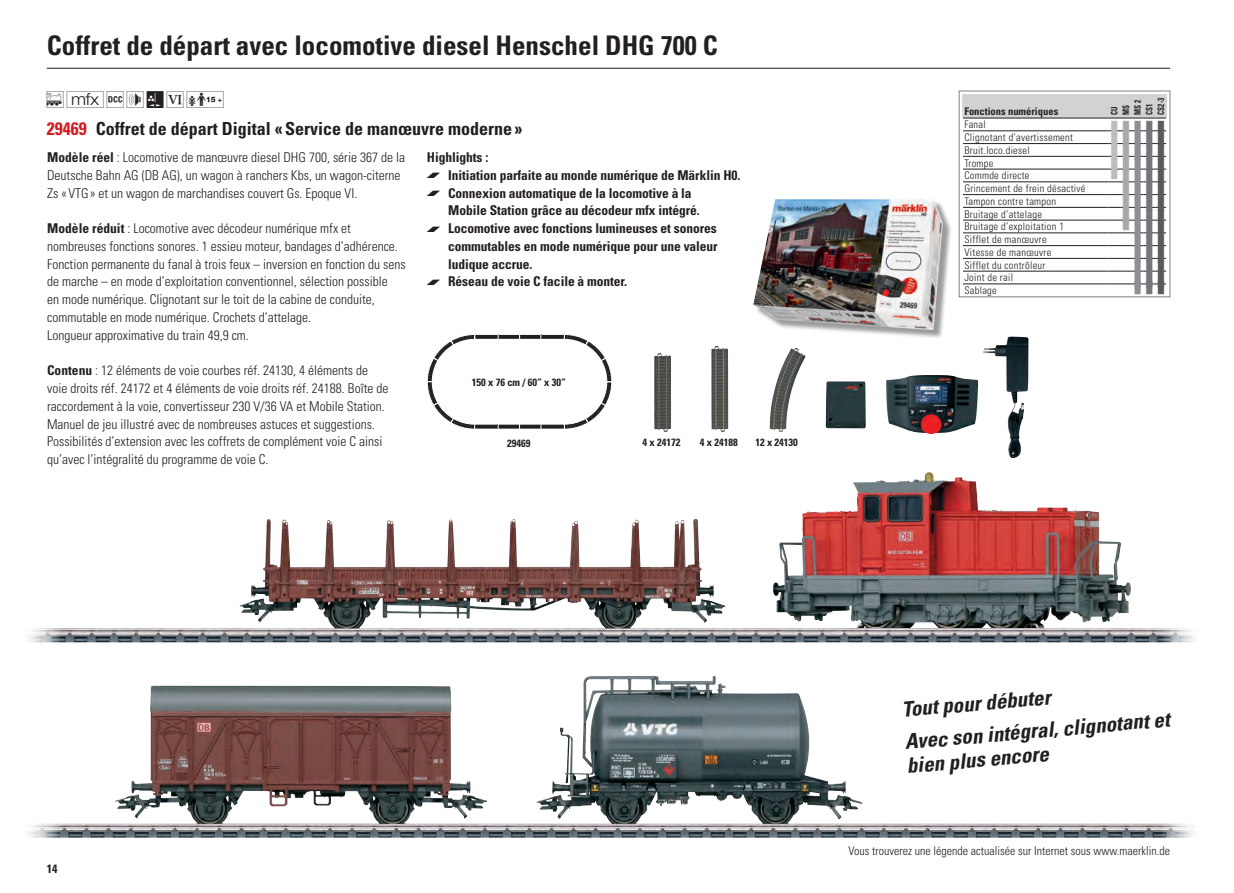
<style>
.page{position:relative;width:1234px;height:893px;background:#fff}
.page>*{position:absolute;margin:0;border:0;box-sizing:border-box;transform-origin:0 0}
.t1{font:700 condensed 27px "Univers LT Std";color:#231f20}
.t2{font:23.1px "Wingdings";color:#bcbdc0;scale:.45 1}
.t3{font:23.1px "Wingdings";color:#a8a9ad;scale:.45 1}
.t4{font:23.1px "Wingdings";color:#8d8f92;scale:.45 1}
.t5{font:italic 700 condensed 21px/32.5px "Univers LT Std";color:#231f20}
.t6{font:21px "Maerklin Piktos";color:#231f20}
.t7{font:700 condensed 18px "Univers LT Std";color:#231f20}
.t8{font:700 condensed 18px "Univers LT Std";color:#d7171f}
.t9{font:300 condensed 13.5px/17.9px "Univers LT Std";color:#231f20}
.t10{font:700 condensed 13.5px/17.9px "Univers LT Std";letter-spacing:-.005em;color:#231f20}
.t11{font:300 condensed 12px "Univers LT Std";color:#231f20}
.t12{font:700 condensed 12px "Univers LT Std";color:#231f20}
.t13{font:300 condensed 10.5px/12.8px "Univers LT Std";letter-spacing:.025em;color:#231f20}
.t14{font:700 condensed 10.5px "Univers LT Std";color:#231f20}
.t15{font:700 condensed 9px/11.7px "Univers LT Std";letter-spacing:.025em;color:#231f20;scale:.8 1}
.s1{font-weight:700}
.s2{font-family:"Univers"}
.s3{font-family:"Maerklin Aufzaehlung";font-weight:400;font-stretch:normal;font-size:18px}
.s4{color:#a8a9ad}
.s5{color:#8d8f92}
.s6{color:#757679}
.s7{color:#5a5a5d}
</style>
<div class="page">
<hr style="left:47px;top:68px;width:1122px;height:1px;background:#231f20">
<img style="left:983px;top:337px;width:39px;height:122px">
<img style="left:711px;top:346px;width:4px;height:31px">
<img style="left:654px;top:354px;width:4px;height:26px">
<img style="left:778px;top:348px;width:17px;height:28px">
<svg style="left:427px;top:334px;width:185px;height:96px"></svg>
<img style="left:886px;top:375px;width:91px;height:59px">
<img style="left:825px;top:381px;width:40px;height:47px">
<div style="left:755px;top:201px;width:197px;height:138px;background:#231f20;opacity:.45"></div>
<img style="left:753px;top:199px;width:189px;height:131px">
<img style="left:802px;top:472px;width:297px;height:45px">
<img style="left:29px;top:517px;width:1165px;height:125px">
<img style="left:28px;top:676px;width:1165px;height:162px">
<img style="left:115px;top:686px;width:372px;height:138px">
<hr style="left:962px;top:131px;width:146px;height:1px;background:#231f20">
<svg style="left:1108px;top:131px;width:57px;height:1px"></svg>
<hr style="left:962px;top:143px;width:146px;height:1px;background:#231f20">
<svg style="left:1108px;top:143px;width:57px;height:1px"></svg>
<hr style="left:962px;top:156px;width:146px;height:1px;background:#231f20">
<svg style="left:1108px;top:156px;width:57px;height:1px"></svg>
<hr style="left:962px;top:169px;width:146px;height:1px;background:#231f20">
<svg style="left:1108px;top:169px;width:57px;height:1px"></svg>
<hr style="left:962px;top:182px;width:146px;height:1px;background:#231f20">
<svg style="left:1108px;top:182px;width:57px;height:1px"></svg>
<hr style="left:962px;top:194px;width:146px;height:1px;background:#231f20">
<svg style="left:1108px;top:194px;width:57px;height:1px"></svg>
<hr style="left:962px;top:207px;width:146px;height:1px;background:#231f20">
<svg style="left:1108px;top:207px;width:57px;height:1px"></svg>
<hr style="left:962px;top:220px;width:146px;height:1px;background:#231f20">
<svg style="left:1108px;top:220px;width:57px;height:1px"></svg>
<hr style="left:962px;top:233px;width:146px;height:1px;background:#231f20">
<svg style="left:1108px;top:233px;width:57px;height:1px"></svg>
<hr style="left:962px;top:245px;width:146px;height:1px;background:#231f20">
<svg style="left:1108px;top:245px;width:57px;height:1px"></svg>
<hr style="left:962px;top:258px;width:146px;height:1px;background:#231f20">
<svg style="left:1108px;top:258px;width:57px;height:1px"></svg>
<hr style="left:962px;top:271px;width:146px;height:1px;background:#231f20">
<svg style="left:1108px;top:271px;width:57px;height:1px"></svg>
<hr style="left:962px;top:284px;width:146px;height:1px;background:#231f20">
<svg style="left:1108px;top:284px;width:57px;height:1px"></svg>
<svg style="left:962px;top:94px;width:204px;height:25px"></svg>
<div style="left:958px;top:91px;width:211px;height:206px;border:1px solid #808285"></div>
<h1 class="t1" style="left:47px;top:29px;width:672px">Coffret de départ avec locomotive diesel Henschel DHG 700 C</h1>
<h3 class="t6" style="left:47px;top:88px;width:181px">/e§hH8Y</h3>
<h3 class="t8" style="left:47px;top:118px;width:41px">29469</h3>
<h3 class="t7" style="left:96px;top:118px;width:428px">Coffret de départ Digital «Service de manœuvre moderne»</h3>
<p class="t9" style="left:47px;top:148px;width:359px"><span class="s1">Modèle réel</span> <span class="s2">:</span> Locomotive de manœuvre diesel DHG 700, série 367 de la<br>Deutsche Bahn AG (DB AG), un wagon à ranchers Kbs, un wagon-citerne<br>Zs «VTG» et un wagon de marchandises couvert Gs. Epoque VI.</p>
<p class="t9" style="left:47px;top:219px;width:360px"><span class="s1">Modèle réduit</span> : Locomotive avec décodeur numérique mfx et nombreuses fonctions sonores. 1 essieu moteur, bandages d’adhérence.<br>Fonction permanente du fanal à trois feux – inversion en fonction du sens de marche – en mode d’exploitation conventionnel, sélection possible<br>en mode numérique. Clignotant sur le toit de la cabine de conduite, commutable en mode numérique. Crochets d’attelage.<br>Longueur approximative du train 49,9 cm.</p>
<p class="t9" style="left:47px;top:362px;width:343px"><span class="s1">Contenu</span> : 12 éléments de voie courbes réf. 24130, 4 éléments de voie droits réf. 24172 et 4 éléments de voie droits réf. 24188. Boîte de raccordement à la voie, convertisseur 230 V/36 VA et Mobile Station.<br>Manuel de jeu illustré avec de nombreuses astuces et suggestions.<br>Possibilités d’extension avec les coffrets de complément voie C ainsi qu’avec l’intégralité du programme de voie C.</p>
<p class="t10" style="left:427px;top:148px;width:63px">Highlights :</p>
<p class="t10" style="left:427px;top:166px;width:315px"><span class="s3">•</span> Initiation parfaite au monde numérique de Märklin H0.</p>
<p class="t10" style="left:448px;top:184px;width:253px;text-indent:-21px"><span class="s3">•</span> Connexion automatique de la locomotive à la<br>Mobile Station grâce au décodeur mfx intégré.</p>
<p class="t10" style="left:448px;top:219px;width:271px;text-align:justify;text-indent:-21px"><span class="s3">•</span> Locomotive avec fonctions lumineuses et sonores commutables en mode numérique pour une valeur ludique accrue.</p>
<p class="t10" style="left:427px;top:273px;width:201px"><span class="s3">•</span> Réseau de voie C facile à monter.</p>
<p class="t14" style="left:471px;top:376px;width:95px">150 x 76 cm / 60“ x 30“</p>
<p class="t14" style="left:507px;top:436px;width:25px">29469</p>
<p class="t14" style="left:642px;top:436px;width:39px">4 x 24172</p>
<p class="t14" style="left:699px;top:436px;width:39px">4 x 24188</p>
<p class="t14" style="left:755px;top:436px;width:44px">12 x 24130</p>
<p class="t14" style="left:964px;top:105px;width:95px">Fonctions numériques</p>
<p class="t15" style="left:1108px;top:115px;width:23px;rotate:-90deg">CU<br>MS<br>MS 2<br>CS1<br>CS2-3</p>
<p class="t13" style="left:964px;top:118px;width:110px">Fanal<br>Clignotant d‘avertissement</p>
<h2 class="t2" style="left:1110px;top:115px;width:123px">■<span class="s4">■</span><span class="s5">■</span><span class="s6">■</span><span class="s7">■</span></h2>
<p class="t13" style="left:964px;top:144px;width:67px">Bruit.loco.diesel</p>
<h2 class="t2" style="left:1110px;top:128px;width:123px">■<span class="s4">■</span><span class="s5">■</span><span class="s6">■</span><span class="s7">■</span></h2>
<h2 class="t2" style="left:1110px;top:141px;width:123px">■<span class="s4">■</span><span class="s5">■</span><span class="s6">■</span><span class="s7">■</span></h2>
<p class="t13" style="left:964px;top:156px;width:31px">Trompe</p>
<h2 class="t2" style="left:1110px;top:153px;width:123px">■<span class="s4">■</span><span class="s5">■</span><span class="s6">■</span><span class="s7">■</span></h2>
<h2 class="t2" style="left:1110px;top:160px;width:123px">■<span class="s4">■</span><span class="s5">■</span><span class="s6">■</span><span class="s7">■</span></h2>
<p class="t13" style="left:964px;top:169px;width:67px">Commde directe</p>
<p class="t13" style="left:964px;top:182px;width:123px">Grincement de frein désactivé</p>
<h2 class="t3" style="left:1121px;top:179px;width:97px">■<span class="s5">■</span><span class="s6">■</span><span class="s7">■</span></h2>
<p class="t13" style="left:964px;top:195px;width:93px">Tampon contre tampon</p>
<h2 class="t3" style="left:1121px;top:192px;width:97px">■<span class="s5">■</span><span class="s6">■</span><span class="s7">■</span></h2>
<p class="t13" style="left:964px;top:207px;width:79px">Bruitage d‘attelage</p>
<h2 class="t3" style="left:1121px;top:205px;width:97px">■<span class="s5">■</span><span class="s6">■</span><span class="s7">■</span></h2>
<h2 class="t3" style="left:1121px;top:211px;width:97px">■<span class="s5">■</span><span class="s6">■</span><span class="s7">■</span></h2>
<p class="t13" style="left:964px;top:220px;width:101px">Bruitage d’exploitation 1</p>
<p class="t13" style="left:964px;top:233px;width:84px">Sifflet de manœuvre</p>
<h2 class="t4" style="left:1133px;top:230px;width:71px">■<span class="s6">■</span><span class="s7">■</span></h2>
<p class="t13" style="left:964px;top:246px;width:88px">Vitesse de manœuvre</p>
<h2 class="t4" style="left:1133px;top:243px;width:71px">■<span class="s6">■</span><span class="s7">■</span></h2>
<p class="t13" style="left:964px;top:258px;width:83px">Sifflet du contrôleur</p>
<h2 class="t4" style="left:1133px;top:256px;width:71px">■<span class="s6">■</span><span class="s7">■</span></h2>
<p class="t13" style="left:964px;top:271px;width:50px">Joint de rail</p>
<h2 class="t4" style="left:1133px;top:268px;width:71px">■<span class="s6">■</span><span class="s7">■</span></h2>
<h2 class="t4" style="left:1133px;top:275px;width:71px">■<span class="s6">■</span><span class="s7">■</span></h2>
<p class="t13" style="left:964px;top:284px;width:34px">Sablage</p>
<p class="t12" style="left:47px;top:862px;width:12px">14</p>
<h3 class="t5" style="left:900px;top:693px;width:267px;rotate:-5deg">Tout pour débuter<br>Avec son intégral, clignotant et</h3>
<h3 class="t5" style="left:905px;top:750px;width:144px;rotate:-5deg">bien plus encore</h3>
<p class="t11" style="left:848px;top:843px;width:323px">Vous trouverez une légende actualisée sur Internet sous www.maerklin.de</p>
</div>
